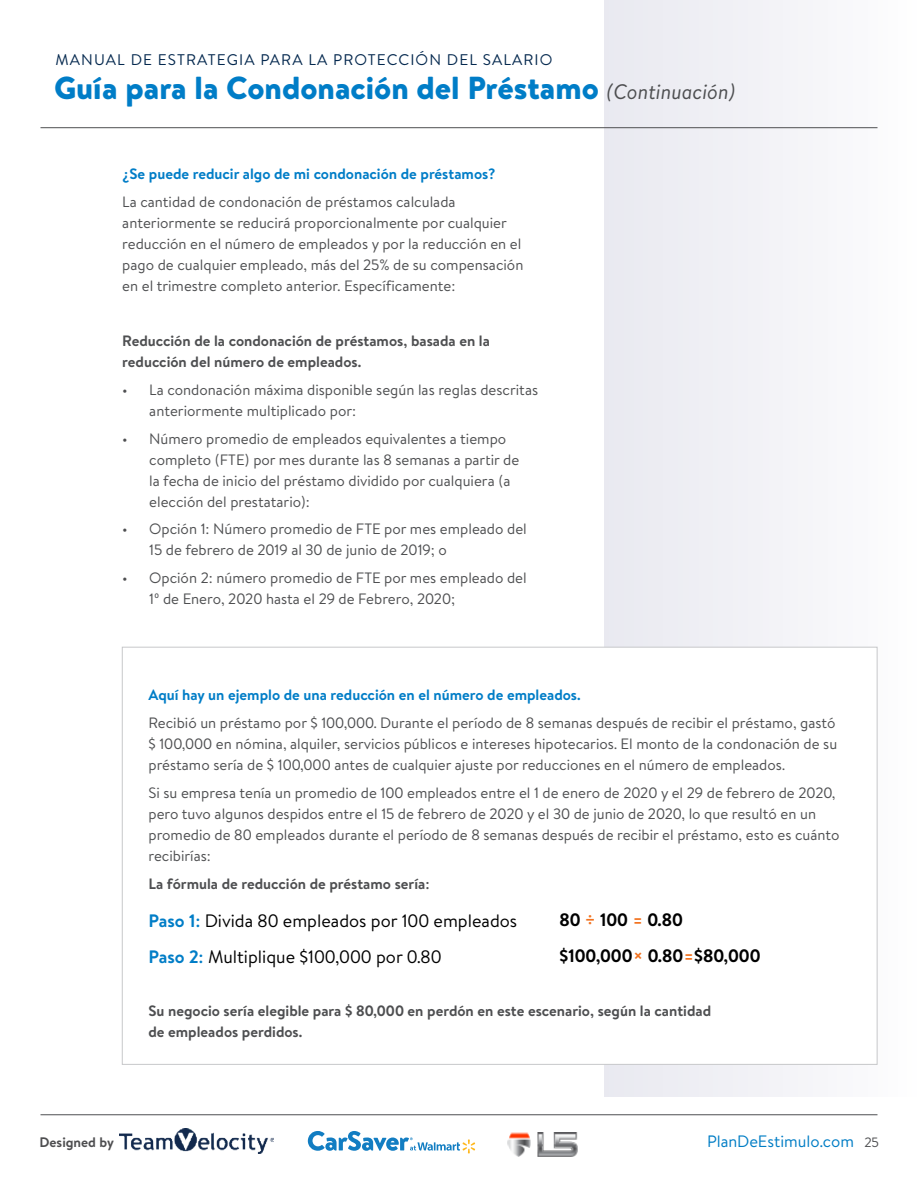
<style>
.page{position:relative;width:918px;height:1188px;background:#fff}
.page>*{position:absolute;margin:0;border:0;box-sizing:border-box;transform-origin:0 0}
.t1{font:900 31.8px "Bogle";color:#007dc7}
.t2{font:18px/36px "Bogle";color:#000}
.t3{font:700 18px/36px "Bogle";color:#000}
.t4{font:16.5px "Bogle";color:#007dc5}
.t5{font:15.45px "Bogle";letter-spacing:.07em;color:#05294f}
.t6{font:15px/21px "Bogle";color:#4e4f51}
.t7{font:700 15px/21px "Bogle";color:#4e4f51}
.t8{font:700 15px "Bogle";color:#007dc7}
.t9{font:700 13.8px "Bogle";color:#4e4e50}
.s1{font-weight:400;font-style:italic;font-size:21px;color:#4e4f51}
.s2{font-weight:700;color:#007dc7}
.s3{color:#f27321}
.s4{font-size:13.5px;color:#4e4f51}
</style>
<div class="page">
<div style="left:605px;top:0;width:313px;height:1096px;background:#f3f3f7"></div>
<hr style="left:40px;top:1114px;width:838px;height:1px;background:#4e4f51">
<img style="left:120px;top:1128px;width:153px;height:25px">
<svg style="left:308px;top:1131px;width:167px;height:22px"></svg>
<img style="left:508px;top:1132px;width:70px;height:25px">
<hr style="left:40px;top:127px;width:838px;height:1px;background:#4e4f51">
<div style="left:122px;top:647px;width:756px;height:418px;background:#fff;border:1px solid #c7c8ca"></div>
<p class="t5" style="left:56px;top:49px;width:498px">MANUAL DE ESTRATEGIA PARA LA PROTECCIÓN DEL SALARIO</p>
<h1 class="t1" style="left:54px;top:66px;width:683px">Guía para la Condonación del Préstamo <span class="s1">(Continuación)</span></h1>
<p class="t8" style="left:122px;top:163px;width:375px">¿Se puede reducir algo de mi condonación de préstamos?</p>
<p class="t6" style="left:122px;top:190px;width:403px">La cantidad de condonación de préstamos calculada anteriormente se reducirá proporcionalmente por cualquier reducción en el número de empleados y por la reducción en el pago de cualquier empleado, más del 25% de su compensación en el trimestre completo anterior. Específicamente:</p>
<p class="t7" style="left:122px;top:330px;width:369px">Reducción de la condonación de préstamos, basada en la reducción del número de empleados.</p>
<p class="t6" style="left:149px;top:379px;width:390px;text-indent:-27px">• La condonación máxima disponible según las reglas descritas anteriormente multiplicado por:</p>
<p class="t6" style="left:149px;top:427px;width:372px;text-indent:-27px">• Número promedio de empleados equivalentes a tiempo completo (FTE) por mes durante las 8 semanas a partir de la fecha de inicio del préstamo dividido por cualquiera (a elección del prestatario):</p>
<p class="t6" style="left:149px;top:518px;width:379px;text-indent:-27px">• Opción 1: Número promedio de FTE por mes empleado del<br>15 de febrero de 2019 al 30 de junio de 2019; o</p>
<p class="t6" style="left:149px;top:567px;width:379px;text-indent:-27px">• Opción 2: número promedio de FTE por mes empleado del<br>1º de Enero, 2020 hasta el 29 de Febrero, 2020;</p>
<p class="t8" style="left:148px;top:685px;width:434px">Aquí hay un ejemplo de una reducción en el número de empleados.</p>
<p class="t6" style="left:148px;top:712px;width:690px;text-align:justify">Recibió un préstamo por $ 100,000. Durante el período de 8 semanas después de recibir el préstamo, gastó $ 100,000 en nómina, alquiler, servicios públicos e intereses hipotecarios. El monto de la condonación de su préstamo sería de $ 100,000 antes de cualquier ajuste por reducciones en el número de empleados.</p>
<p class="t6" style="left:148px;top:782px;width:693px">Si su empresa tenía un promedio de 100 empleados entre el 1 de enero de 2020 y el 29 de febrero de 2020, pero tuvo algunos despidos entre el 15 de febrero de 2020 y el 30 de junio de 2020, lo que resultó en un promedio de 80 empleados durante el período de 8 semanas después de recibir el préstamo, esto es cuánto recibirías:</p>
<p class="t7" style="left:148px;top:873px;width:283px">La fórmula de reducción de préstamo sería:</p>
<p class="t2" style="left:148px;top:902px;width:370px"><span class="s2">Paso 1:</span> Divida 80 empleados por 100 empleados<br><span class="s2">Paso 2:</span> Multiplique $100,000 por 0.80</p>
<p class="t3" style="left:559px;top:902px;width:203px">80 <span class="s3">÷</span> 100 <span class="s3">=</span> 0.80 $100,000<span class="s3">×</span> 0.80<span class="s3">=</span>$80,000</p>
<p class="t7" style="left:148px;top:1000px;width:564px">Su negocio sería elegible para $ 80,000 en perdón en este escenario, según la cantidad de empleados perdidos.</p>
<p class="t9" style="left:39px;top:1133px;width:76px">Designed by</p>
<p class="t4" style="left:707px;top:1130px;width:173px">PlanDeEstimulo.com <span class="s4">25</span></p>
</div>
